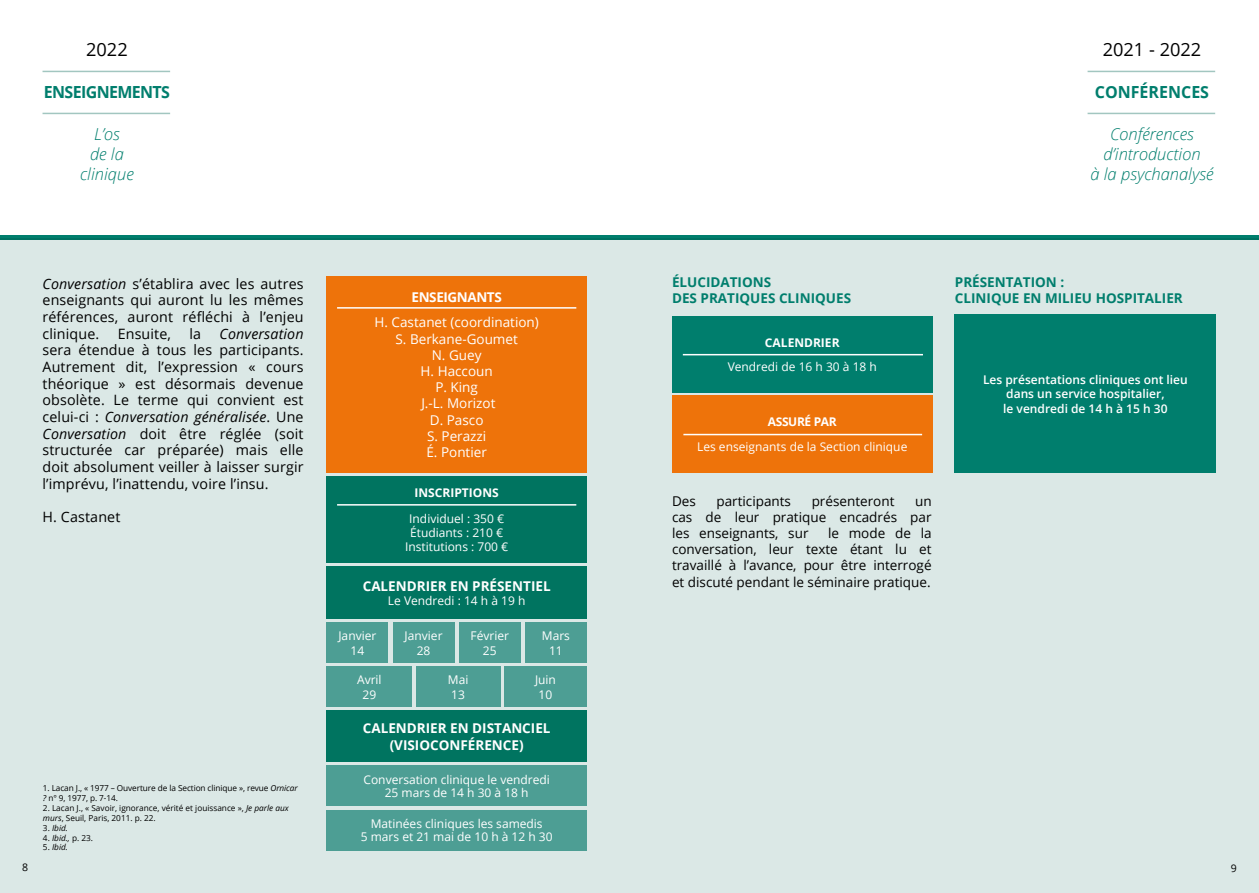
<style>
.page{position:relative;width:1259px;height:893px;background:#fff}
.page>*{position:absolute;margin:0;border:0;box-sizing:border-box;transform-origin:0 0}
.t1{font:18.15px "Open Sans";color:#000}
.t2{font:700 16.65px "Open Sans";letter-spacing:-.04em;color:#007e6d;scale:.96 1}
.t3{font:700 16.65px "Open Sans";color:#007e6d;scale:.96 1}
.t4{font:italic 300 16.5px/19.8px "Open Sans";color:#007e6d;text-align:center}
.t5{font:14.25px/16.6px "Open Sans";letter-spacing:.01em;color:#000;text-align:justify}
.t6{font:italic 14.25px "Open Sans";letter-spacing:.01em;color:#000}
.t7{font:13.5px/16.2px "Open Sans";color:#000;text-align:justify}
.t8{font:13.5px/16.2px "Open Sans";color:#fff;text-align:center}
.t9{font:700 13.5px/16.2px "Open Sans";color:#007e6d}
.t10{font:700 13.5px/16.2px "Open Sans";color:#fff;text-align:center}
.t11{font:700 13.5px "Open Sans";letter-spacing:-.03em;color:#fff}
.t12{font:12px/14.4px "Open Sans";color:#fff;text-align:center}
.t13{font:600 12px/14.4px "Open Sans";color:#fff;text-align:center}
.t14{font:700 12px "Open Sans";color:#fff}
.t15{font:700 12px "Open Sans";letter-spacing:-.03em;color:#fff}
.t16{font:10.5px "Open Sans";color:#000}
.t17{font:8.25px/9.9px "Open Sans";color:#000}
.t18{font:italic 8.25px "Open Sans";color:#000}
.s1{font-style:italic}
.s2{font-style:normal}
</style>
<div class="page">
<hr style="left:0;top:236px;width:1259px;height:4px;background:#007e6d">
<hr style="left:1087px;top:71px;width:128px;height:1px;background:#a2c6c0">
<hr style="left:1087px;top:113px;width:128px;height:1px;background:#a2c6c0">
<div style="left:0;top:238px;width:1259px;height:655px;background:#dbe8e6"></div>
<hr style="left:43px;top:71px;width:127px;height:1px;background:#a2c6c0">
<hr style="left:43px;top:113px;width:127px;height:1px;background:#a2c6c0">
<div style="left:459px;top:622px;width:62px;height:41px;background:#4d9e94"></div>
<div style="left:525px;top:622px;width:62px;height:41px;background:#4d9e94"></div>
<div style="left:504px;top:666px;width:83px;height:41px;background:#4d9e94"></div>
<div style="left:326px;top:810px;width:261px;height:40px;background:#4d9e94"></div>
<div style="left:326px;top:765px;width:261px;height:41px;background:#4d9e94"></div>
<div style="left:326px;top:566px;width:261px;height:53px;background:#007460"></div>
<div style="left:326px;top:711px;width:261px;height:51px;background:#007460"></div>
<div style="left:326px;top:622px;width:62px;height:41px;background:#4d9e94"></div>
<div style="left:393px;top:622px;width:61px;height:41px;background:#4d9e94"></div>
<div style="left:326px;top:666px;width:86px;height:41px;background:#4d9e94"></div>
<div style="left:416px;top:666px;width:84px;height:41px;background:#4d9e94"></div>
<div style="left:326px;top:476px;width:261px;height:87px;background:#007460"></div>
<hr style="left:337px;top:504px;width:239px;height:2px;background:#fff">
<div style="left:672px;top:316px;width:260px;height:76px;background:#007e6d"></div>
<hr style="left:683px;top:354px;width:240px;height:1px;background:#fff">
<div style="left:672px;top:395px;width:260px;height:78px;background:#ee730a"></div>
<hr style="left:683px;top:434px;width:239px;height:1px;background:#fff">
<div style="left:955px;top:315px;width:261px;height:158px;background:#007e6d"></div>
<div style="left:326px;top:276px;width:261px;height:197px;background:#ee730a"></div>
<hr style="left:337px;top:307px;width:239px;height:2px;background:#fff">
<p class="t1" style="left:86px;top:37px;width:43px">2022</p>
<p class="t2" style="left:44px;top:80px;width:133px">ENSEIGNEMENTS</p>
<p class="t4" style="left:80px;top:123px;width:55px">L’os<br>de la clinique</p>
<p class="t5" style="left:43px;top:275px;width:263px"><span class="s1">Conversation</span> s’établira avec les autres enseignants qui auront lu les mêmes références, auront réfléchi à l’enjeu clinique.</p>
<p class="t5" style="left:118px;top:325px;width:55px">Ensuite,</p>
<p class="t5" style="left:189px;top:325px;width:13px">la</p>
<p class="t6" style="left:220px;top:324px;width:85px">Conversation</p>
<p class="t5" style="left:43px;top:341px;width:263px">sera étendue à tous les participants.<br>Autrement dit, l’expression « cours théorique » est désormais devenue obsolète. Le terme qui convient est celui-ci : <span class="s1">Conversation généralisée</span>. Une <span class="s1">Conversation</span> doit être réglée (soit structurée car préparée) mais elle doit absolument veiller à laisser surgir l’imprévu, l’inattendu, voire l’insu.</p>
<p class="t5" style="left:43px;top:508px;width:79px">H. Castanet</p>
<p class="t17" style="left:43px;top:783px;width:256px">1. Lacan J., « 1977 – Ouverture de la Section clinique », revue <span class="s1">Ornicar ?</span> n° 9, 1977, p. 7-14.</p>
<p class="t17" style="left:43px;top:803px;width:247px">2. Lacan J., « Savoir, ignorance, vérité et jouissance », <span class="s1">Je parle aux murs</span>, Seuil, Paris, 2011. p. 22.</p>
<p class="t18" style="left:43px;top:822px;width:27px"><span class="s2">3.</span> Ibid.</p>
<p class="t17" style="left:43px;top:832px;width:52px">4. <span class="s1">Ibid.,</span> p. 23.</p>
<p class="t18" style="left:43px;top:842px;width:27px"><span class="s2">5.</span> Ibid.</p>
<p class="t11" style="left:411px;top:288px;width:92px">ENSEIGNANTS</p>
<p class="t8" style="left:374px;top:314px;width:166px">H. Castanet (coordination)<br>S. Berkane-Goumet<br>N. Guey<br>H. Haccoun<br>P. King<br>J.-L. Morizot<br>D. Pasco<br>S. Perazzi<br>É. Pontier</p>
<p class="t14" style="left:414px;top:484px;width:86px">INSCRIPTIONS</p>
<p class="t12" style="left:405px;top:511px;width:105px">Individuel : 350 €<br>Étudiants : 210 €<br>Institutions : 700 €</p>
<p class="t10" style="left:363px;top:577px;width:189px">CALENDRIER EN PRÉSENTIEL</p>
<p class="t12" style="left:388px;top:593px;width:139px">Le Vendredi : 14 h à 19 h</p>
<p class="t12" style="left:470px;top:628px;width:40px">Février<br>25</p>
<p class="t12" style="left:542px;top:628px;width:30px">Mars<br>11</p>
<p class="t12" style="left:535px;top:672px;width:22px">Juin<br>10</p>
<p class="t12" style="left:338px;top:628px;width:39px">Janvier<br>14</p>
<p class="t12" style="left:405px;top:628px;width:39px">Janvier<br>28</p>
<p class="t12" style="left:357px;top:672px;width:26px">Avril<br>29</p>
<p class="t12" style="left:448px;top:672px;width:22px;text-align:left">Mai<br>13</p>
<p class="t10" style="left:363px;top:720px;width:189px">CALENDRIER EN DISTANCIEL (VISIOCONFÉRENCE)</p>
<p class="t12" style="left:363px;top:772px;width:188px;line-height:13.5px">Conversation clinique le vendredi<br>25 mars de 14 h 30 à 18 h</p>
<p class="t12" style="left:361px;top:816px;width:193px;line-height:13.5px">Matinées cliniques les samedis<br>5 mars et 21 mai de 10 h à 12 h 30</p>
<p class="t1" style="left:1102px;top:37px;width:100px">2021 - 2022</p>
<p class="t3" style="left:1095px;top:80px;width:120px">CONFÉRENCES</p>
<p class="t4" style="left:1090px;top:123px;width:125px">Conférences d’introduction<br>à la psychanalysé</p>
<p class="t9" style="left:672px;top:273px;width:181px">ÉLUCIDATIONS<br>DES PRATIQUES CLINIQUES</p>
<p class="t14" style="left:765px;top:334px;width:76px">CALENDRIER</p>
<p class="t12" style="left:727px;top:359px;width:151px">Vendredi de 16 h 30 à 18 h</p>
<p class="t15" style="left:768px;top:413px;width:70px">ASSURÉ PAR</p>
<p class="t12" style="left:697px;top:439px;width:212px">Les enseignants de la Section clinique</p>
<p class="t7" style="left:672px;top:492px;width:25px">Des</p>
<p class="t7" style="left:716px;top:492px;width:76px">participants</p>
<p class="t7" style="left:811px;top:492px;width:84px">présenteront</p>
<p class="t7" style="left:672px;top:492px;width:261px;text-indent:243px">un cas de leur pratique encadrés par les enseignants, sur</p>
<p class="t7" style="left:672px;top:525px;width:261px;text-indent:156px">le mode de la conversation, leur texte étant lu et travaillé à l’avance, pour être interrogé et discuté pendant le séminaire pratique.</p>
<p class="t9" style="left:955px;top:273px;width:229px">PRÉSENTATION :<br>CLINIQUE EN MILIEU HOSPITALIER</p>
<p class="t13" style="left:983px;top:372px;width:206px">Les présentations cliniques ont lieu dans un service hospitalier,<br>le vendredi de 14 h à 15 h 30</p>
<p class="t16" style="left:22px;top:860px;width:8px">8</p>
<p class="t16" style="left:1230px;top:861px;width:8px">9</p>
</div>
